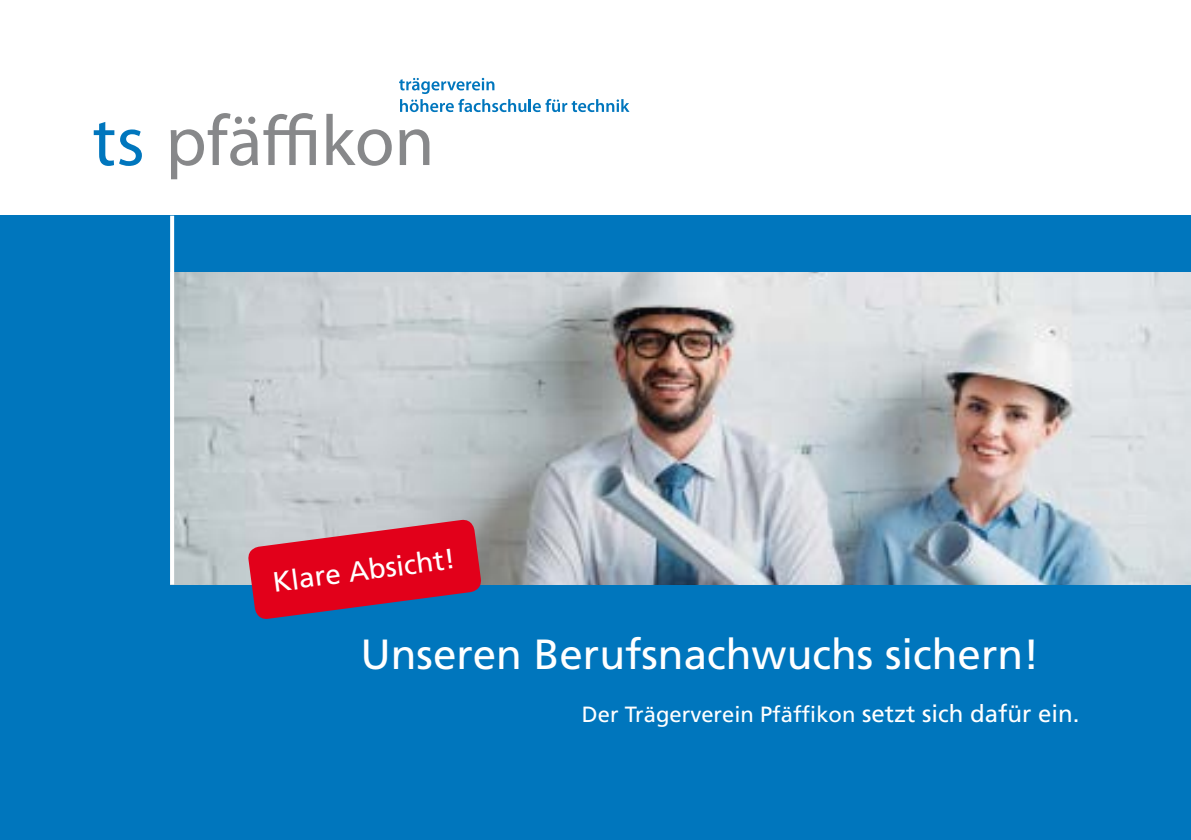
<style>
.page{position:relative;width:1191px;height:840px;background:#fff}
.page>*{position:absolute;margin:0;border:0;box-sizing:border-box;transform-origin:0 0}
.t1{font:42.2px "Frutiger";color:#fff}
.t2{font:28px "Frutiger";color:#fff}
.t3{font:22px "Frutiger";color:#fff}
.s1{font-size:24px}
</style>
<div class="page">
<div style="left:0;top:215px;width:1191px;height:624px;background:#0076bd"></div>
<svg style="left:94px;top:122px;width:48px;height:44px"></svg>
<svg style="left:171px;top:113px;width:145px;height:66px"></svg>
<svg style="left:326px;top:114px;width:66px;height:52px"></svg>
<svg style="left:399px;top:129px;width:30px;height:36px"></svg>
<svg style="left:399px;top:78px;width:230px;height:34px"></svg>
<img style="left:174px;top:272px;width:1017px;height:312px">
<hr style="left:170px;top:215px;width:4px;height:369px;background:#fff">
<svg style="left:247px;top:518px;width:235px;height:101px"></svg>
<p class="t2" style="left:270px;top:566px;width:185px;rotate:-8deg">Klare Absicht!</p>
<h1 class="t1" style="left:360px;top:629px;width:680px">Unseren Berufsnachwuchs sichern!</h1>
<p class="t3" style="left:582px;top:700px;width:499px">Der Trägerverein Pfäffikon <span class="s1">setzt sich dafür ein.</span></p>
</div>
